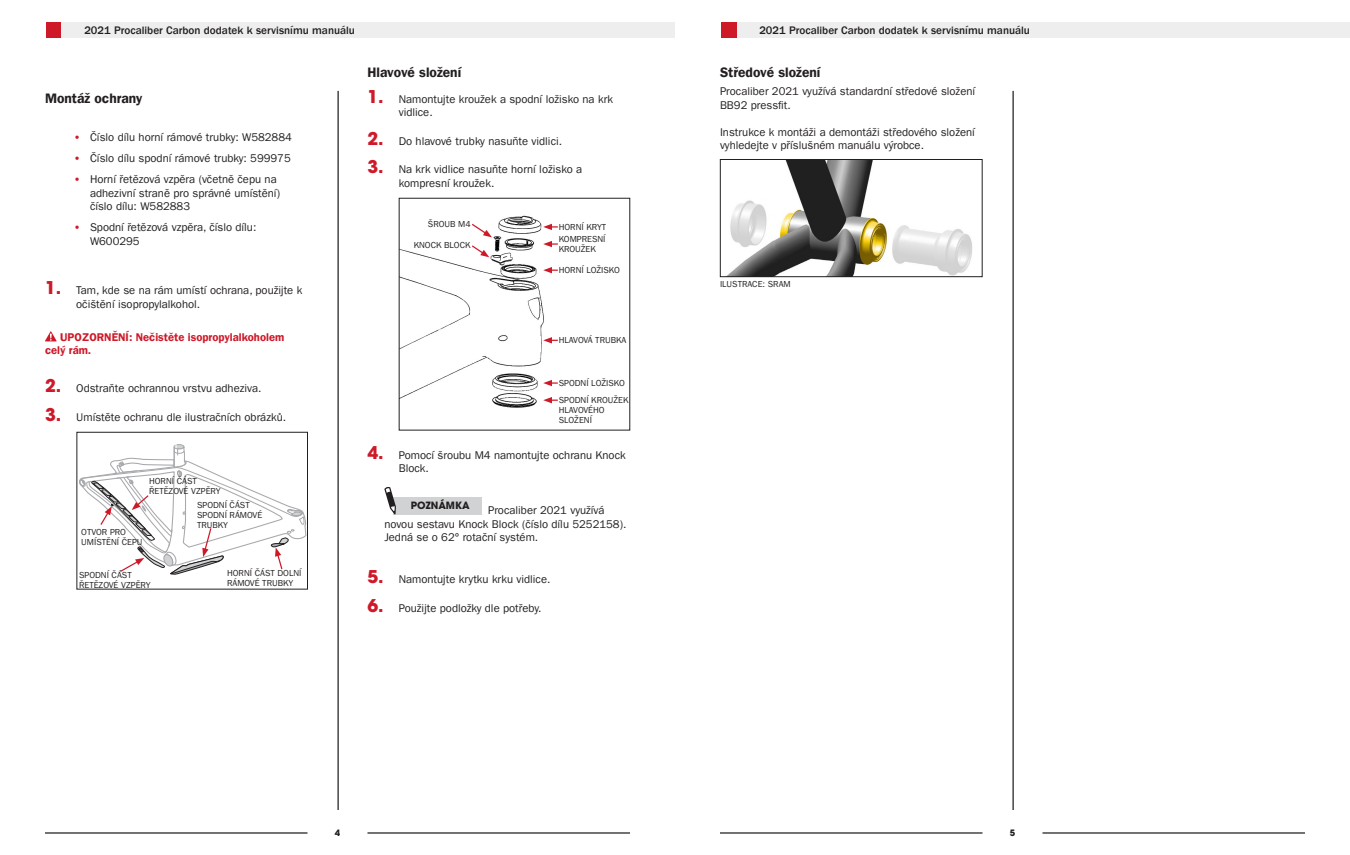
<style>
.page{position:relative;width:1350px;height:855px;background:#fff}
.page>*{position:absolute;margin:0;border:0;box-sizing:border-box;transform-origin:0 0}
.SectionStart{font:13.75px "Franklin Gothic LT Pro Dm";color:#231f20}
.List{font:11.25px/13.5px "Franklin Gothic LT Pro";color:#231f20}
.NOTE_TIP_bullet{font:11.25px/13.5px "Franklin Gothic LT Pro";color:#231f20}
.Body{font:11.25px/13.5px "Franklin Gothic LT Pro";color:#231f20}
.t1{font:500 11.25px "Franklin Gothic LT Pro";color:#231f20}
.NOTE{font:11.25px/13.5px "Franklin Gothic LT Pro";color:#231f20}
.Callout_CAPS_BOLD{font:11.25px/12.5px "Franklin Gothic LT Pro Dm";color:#ce1929}
.NOTE_TIP_bold{font:700 10px "ITC Avant Garde Pro";color:#231f20}
.Callout_CAPS{font:8.75px/10px "Franklin Gothic LT Pro";color:#231f20}
.t2{font:700 8.75px "ITC Avant Garde Pro";color:#231f20}
.s1{font-family:"ITC Avant Garde Pro";font-weight:700;font-size:17.5px;color:#ce1929}
.s2{font-family:"Franklin Gothic LT Pro Dm";color:#ce1929}
</style>
<div class="page">
<hr style="left:45px;top:832px;width:263px;height:2px;background:#231f20">
<hr style="left:720px;top:832px;width:262px;height:2px;background:#231f20">
<hr style="left:368px;top:832px;width:262px;height:2px;background:#231f20">
<hr style="left:1042px;top:832px;width:263px;height:2px;background:#231f20">
<div style="left:47px;top:22px;width:15px;height:16px;background:#ce1929"></div>
<div style="left:722px;top:22px;width:15px;height:16px;background:#ce1929"></div>
<div style="left:62px;top:22px;width:613px;height:16px;background:#eeeeef"></div>
<div style="left:737px;top:22px;width:613px;height:16px;background:#eeeeef"></div>
<hr style="left:1012px;top:91px;width:2px;height:719px;background:#231f20">
<hr style="left:338px;top:91px;width:1px;height:719px;background:#231f20">
<img style="left:728px;top:161px;width:244px;height:114px">
<div style="left:720px;top:159px;width:262px;height:118px;border:1px solid #231f20"></div>
<svg style="left:45px;top:331px;width:12px;height:10px"></svg>
<div style="left:77px;top:432px;width:231px;height:157px;border:1px solid #231f20"></div>
<svg style="left:79px;top:443px;width:228px;height:132px"></svg>
<img style="left:401px;top:215px;width:151px;height:193px">
<svg style="left:543px;top:224px;width:15px;height:6px"></svg>
<svg style="left:543px;top:241px;width:15px;height:6px"></svg>
<svg style="left:543px;top:267px;width:15px;height:6px"></svg>
<svg style="left:543px;top:337px;width:15px;height:6px"></svg>
<svg style="left:543px;top:380px;width:15px;height:6px"></svg>
<svg style="left:543px;top:397px;width:15px;height:6px"></svg>
<svg style="left:470px;top:223px;width:22px;height:14px"></svg>
<svg style="left:470px;top:244px;width:19px;height:13px"></svg>
<div style="left:393px;top:497px;width:88px;height:17px;background:#d1d2d4"></div>
<svg style="left:384px;top:487px;width:12px;height:27px"></svg>
<p class="t1" style="left:84px;top:24px;width:272px">2021 Procaliber Carbon dodatek k servisnímu manuálu</p>
<p class="t1" style="left:759px;top:24px;width:272px">2021 Procaliber Carbon dodatek k servisnímu manuálu</p>
<p class="SectionStart" style="left:720px;top:64px;width:102px">Středové složení</p>
<p class="Body" style="left:720px;top:85px;width:257px">Procaliber 2021 využívá standardní středové složení<br>BB92 pressfit.</p>
<p class="Body" style="left:720px;top:125px;width:256px">Instrukce k montáži a demontáži středového složení vyhledejte v příslušném manuálu výrobce.</p>
<p class="SectionStart" style="left:368px;top:64px;width:95px">Hlavové složení</p>
<p class="List" style="left:399px;top:92px;width:216px;text-indent:-31px"><span class="s1">1.</span> Namontujte kroužek a spodní ložisko na krk vidlice.</p>
<p class="List" style="left:368px;top:134px;width:196px"><span class="s1">2.</span> Do hlavové trubky nasuňte vidlici.</p>
<p class="List" style="left:399px;top:163px;width:185px;text-indent:-31px"><span class="s1">3.</span> Na krk vidlice nasuňte horní ložisko a kompresní kroužek.</p>
<p class="Callout_CAPS" style="left:428px;top:220px;width:44px">ŠROUB M4</p>
<p class="Callout_CAPS" style="left:559px;top:222px;width:49px">HORNÍ KRYT</p>
<p class="Callout_CAPS" style="left:414px;top:240px;width:58px">KNOCK BLOCK</p>
<p class="Callout_CAPS" style="left:559px;top:234px;width:48px">KOMPRESNÍ<br>KROUŽEK</p>
<p class="Callout_CAPS" style="left:559px;top:265px;width:63px">HORNÍ LOŽISKO</p>
<p class="SectionStart" style="left:45px;top:90px;width:99px">Montáž ochrany</p>
<p class="NOTE_TIP_bullet" style="left:74px;top:131px;width:220px"><span class="s2">•</span> Číslo dílu horní rámové trubky: W582884</p>
<p class="NOTE_TIP_bullet" style="left:74px;top:152px;width:219px"><span class="s2">•</span> Číslo dílu spodní rámové trubky: 599975</p>
<p class="NOTE_TIP_bullet" style="left:90px;top:173px;width:192px;text-indent:-16px"><span class="s2">•</span> Horní řetězová vzpěra (včetně čepu na adhezivní straně pro správné umístění) číslo dílu: W582883</p>
<p class="NOTE_TIP_bullet" style="left:90px;top:221px;width:168px;text-indent:-16px"><span class="s2">•</span> Spodní řetězová vzpěra, číslo dílu:<br>W600295</p>
<p class="List" style="left:76px;top:284px;width:228px;text-indent:-31px"><span class="s1">1.</span> Tam, kde se na rám umístí ochrana, použijte k očištění isopropylalkohol.</p>
<p class="Callout_CAPS_BOLD" style="left:45px;top:331px;width:241px;text-indent:15px">UPOZORNĚNÍ: Nečistěte isopropylalkoholem celý rám.</p>
<p class="List" style="left:45px;top:382px;width:218px"><span class="s1">2.</span> Odstraňte ochrannou vrstvu adheziva.</p>
<p class="List" style="left:45px;top:410px;width:243px"><span class="s1">3.</span> Umístěte ochranu dle ilustračních obrázků.</p>
<p class="Callout_CAPS" style="left:720px;top:279px;width:72px">ILUSTRACE: SRAM</p>
<p class="Callout_CAPS" style="left:559px;top:335px;width:69px">HLAVOVÁ TRUBKA</p>
<p class="Callout_CAPS" style="left:559px;top:378px;width:68px">SPODNÍ LOŽISKO</p>
<p class="Callout_CAPS" style="left:559px;top:395px;width:71px">SPODNÍ KROUŽEK<br>HLAVOVÉHO<br>SLOŽENÍ</p>
<p class="List" style="left:399px;top:448px;width:228px;text-indent:-31px"><span class="s1">4.</span> Pomocí šroubu M4 namontujte ochranu Knock<br>Block.</p>
<p class="NOTE_TIP_bold" style="left:411px;top:499px;width:61px">POZNÁMKA</p>
<p class="NOTE" style="left:384px;top:504px;width:244px;text-indent:104px">Procaliber 2021 využívá novou sestavu Knock Block (číslo dílu 5252158).<br>Jedná se o 62° rotační systém.</p>
<p class="List" style="left:368px;top:573px;width:185px"><span class="s1">5.</span> Namontujte krytku krku vidlice.</p>
<p class="List" style="left:368px;top:601px;width:176px"><span class="s1">6.</span> Použijte podložky dle potřeby.</p>
<p class="Callout_CAPS" style="left:149px;top:476px;width:73px">HORNÍ ČÁST<br>ŘETĚZOVÉ VZPĚRY</p>
<p class="Callout_CAPS" style="left:197px;top:500px;width:67px">SPODNÍ ČÁST<br>SPODNÍ RÁMOVÉ<br>TRUBKY</p>
<p class="Callout_CAPS" style="left:81px;top:527px;width:63px">OTVOR PRO<br>UMÍSTĚNÍ ČEPU</p>
<p class="Callout_CAPS" style="left:227px;top:569px;width:76px">HORNÍ ČÁST DOLNÍ<br>RÁMOVÉ TRUBKY</p>
<p class="Callout_CAPS" style="left:79px;top:570px;width:73px">SPODNÍ ČÁST<br>ŘETĚZOVÉ VZPĚRY</p>
<p class="t2" style="left:335px;top:827px;width:7px">4</p>
<p class="t2" style="left:1010px;top:827px;width:7px">5</p>
</div>
